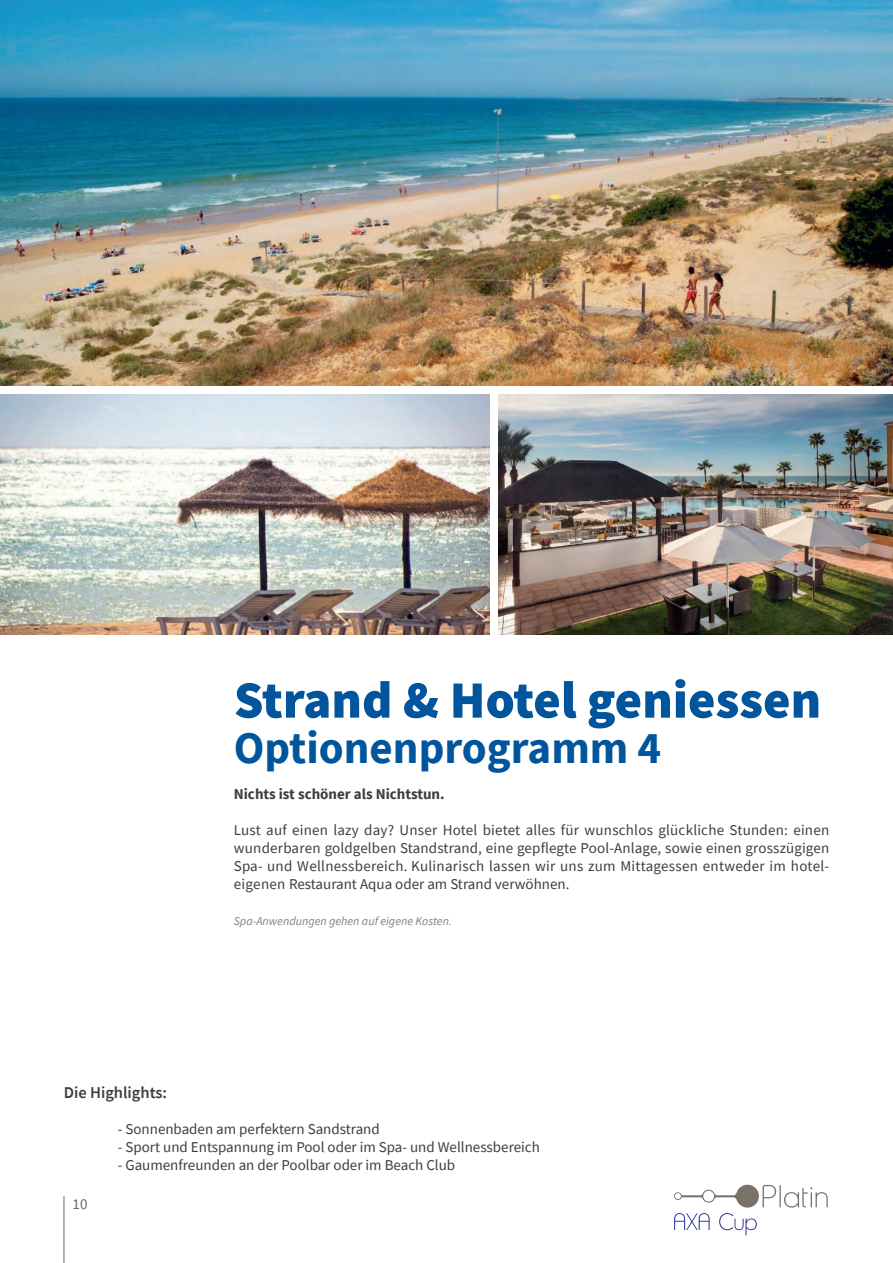
<style>
.page{position:relative;width:893px;height:1263px;background:#fff}
.page>*{position:absolute;margin:0;border:0;box-sizing:border-box;transform-origin:0 0}
.t1{font:900 52.5px "Source Sans Pro";color:#01559c}
.t2{font:700 45px "Source Sans Pro";color:#01559c}
.t3{font:600 16.5px "Source Sans Pro";color:#3e3e3f}
.t4{font:15px/18px "Source Sans Pro";color:#3e3e3f;text-align:justify}
.t5{font:700 15px "Source Sans Pro";color:#3e3e3f}
.t6{font:15px "Source Sans Pro";color:#676a6a}
.t7{font:italic 12px "Source Sans Pro";color:#7c8286}
</style>
<div class="page">
<svg style="left:674px;top:1185px;width:154px;height:22px"></svg>
<svg style="left:674px;top:1213px;width:83px;height:22px"></svg>
<img style="left:0;top:0;width:893px;height:386px">
<img style="left:0;top:394px;width:489px;height:240px">
<img style="left:499px;top:394px;width:394px;height:240px">
<hr style="left:64px;top:1196px;width:1px;height:67px;background:#676a6a">
<h1 class="t1" style="left:234px;top:664px;width:589px">Strand &amp; Hotel geniessen</h1>
<h2 class="t2" style="left:234px;top:717px;width:429px">Optionenprogramm 4</h2>
<p class="t5" style="left:234px;top:783px;width:212px">Nichts ist schöner als Nichtstun.</p>
<p class="t4" style="left:234px;top:820px;width:597px">Lust auf einen lazy day? Unser Hotel bietet alles für wunschlos glückliche Stunden: einen wunderbaren goldgelben Standstrand, eine gepflegte Pool-Anlage, sowie einen grosszügigen Spa- und Wellnessbereich. Kulinarisch lassen wir uns zum Mittagessen entweder im hotel&shy;eigenen Restaurant Aqua oder am Strand verwöhnen.</p>
<p class="t7" style="left:234px;top:913px;width:220px">Spa-Anwendungen gehen auf eigene Kosten.</p>
<p class="t3" style="left:64px;top:1082px;width:105px">Die Highlights:</p>
<p class="t4" style="left:118px;top:1120px;width:264px">- Sonnenbaden am perfektern Sandstrand</p>
<p class="t4" style="left:118px;top:1138px;width:424px">- Sport und Entspannung im Pool oder im Spa- und Wellnessbereich</p>
<p class="t4" style="left:118px;top:1156px;width:339px">- Gaumenfreunden an der Poolbar oder im Beach Club</p>
<p class="t6" style="left:73px;top:1194px;width:16px">10</p>
</div>
